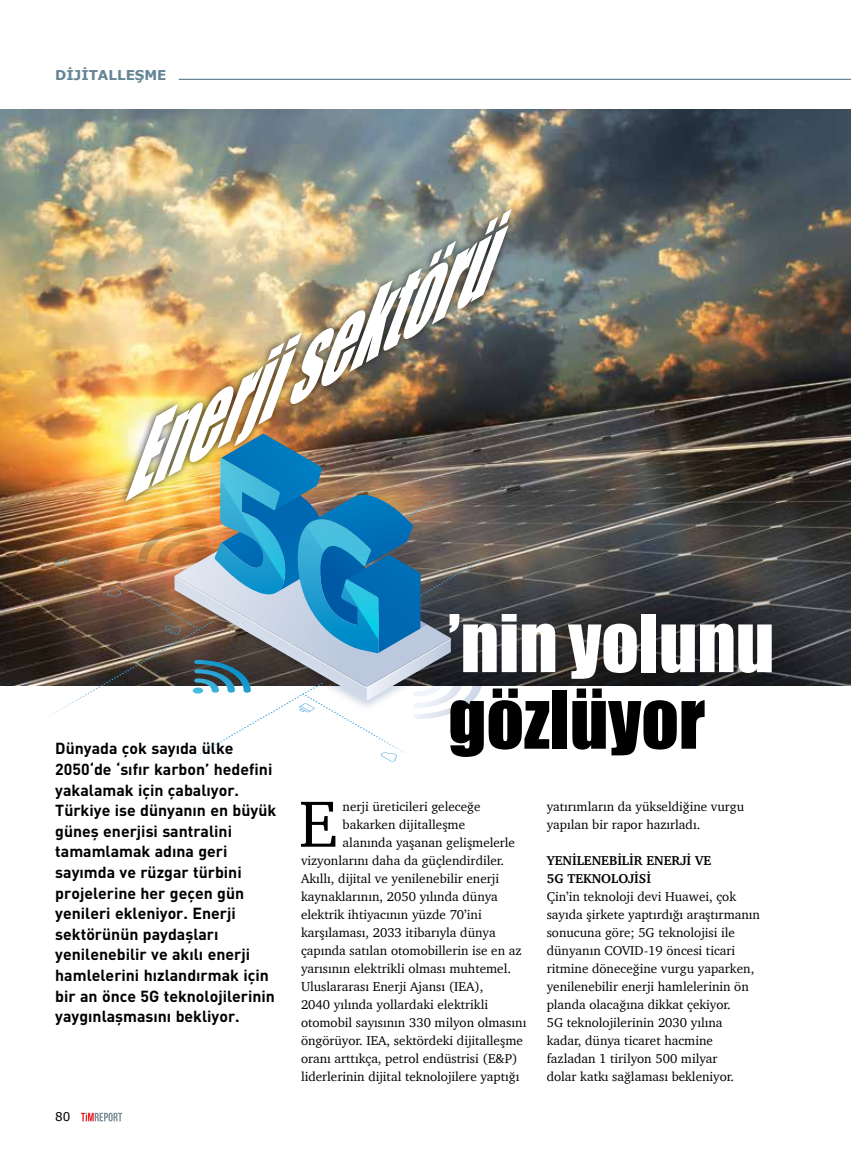
<style>
.page{position:relative;width:851px;height:1149px;background:#fff}
.page>*{position:absolute;margin:0;border:0;box-sizing:border-box;transform-origin:0 0}
.t1{font:italic 73.5px "Impact";color:#fff}
.t2{font:73.5px "Impact";color:#fff}
.t3{font:73.5px "Impact";color:#000}
.t4{font:66.75px "Charter";color:#000}
.t5{font:700 15.9px/20.5px "DIN";color:#000}
.t6{font:700 13.5px "Verdana";color:#648595}
.t7{font:13.2px/18px "Charter";color:#000}
.t8{font:700 13.2px/18px "Charter";color:#000}
.t9{font:12px "Verdana";color:#000}
</style>
<div class="page">
<svg style="left:81px;top:1112px;width:41px;height:9px"></svg>
<img style="left:0;top:109px;width:850px;height:576px">
<hr style="left:179px;top:79px;width:671px;height:1px;background:#648595">
<div style="left:118px;top:202px;width:401px;height:306px;background:#000;opacity:.75"></div>
<svg style="left:381px;top:752px;width:16px;height:9px"></svg>
<svg style="left:106px;top:588px;width:15px;height:8px"></svg>
<svg style="left:27px;top:529px;width:52px;height:36px;background:#8d5b36"></svg>
<img style="left:138px;top:433px;width:407px;height:290px">
<p class="t6" style="left:55px;top:65px;width:113px">DİJİTALLEŞME</p>
<h1 class="t1" style="left:80px;top:428px;width:420px;rotate:-30deg">Enerji sektörü</h1>
<p class="t5" style="left:55px;top:737px;width:222px">Dünyada çok sayıda ülke<br>2050‘de ‘sıfır karbon’ hedefini yakalamak için çabalıyor.<br>Türkiye ise dünyanın en büyük güneş enerjisi santralini tamamlamak adına geri sayımda ve rüzgar türbini projelerine her geçen gün yenileri ekleniyor. Enerji sektörünün paydaşları yenilenebilir ve akılı enerji hamlelerini hızlandırmak için bir an önce 5G teknolojilerinin yaygınlaşmasını bekliyor.</p>
<p class="t9" style="left:55px;top:1108px;width:17px">80</p>
<h1 class="t2" style="left:448px;top:586px;width:327px">’nin yolunu</h1>
<h1 class="t3" style="left:448px;top:662px;width:258px">gözlüyor</h1>
<h2 class="t4" style="left:299px;top:766px;width:40px">E</h2>
<p class="t7" style="left:342px;top:796px;width:139px">nerji üreticileri geleceğe</p>
<p class="t7" style="left:342px;top:814px;width:124px">bakarken dijitalleşme</p>
<p class="t7" style="left:342px;top:832px;width:174px">alanında yaşanan gelişmelerle</p>
<p class="t7" style="left:301px;top:850px;width:204px">vizyonlarını daha da güçlendirdiler.</p>
<p class="t7" style="left:301px;top:868px;width:199px">Akıllı, dijital ve yenilenebilir enerji</p>
<p class="t7" style="left:301px;top:886px;width:198px">kaynaklarının, 2050 yılında dünya</p>
<p class="t7" style="left:301px;top:904px;width:182px">elektrik ihtiyacının yüzde 70’ini</p>
<p class="t7" style="left:301px;top:922px;width:196px">karşılaması, 2033 itibarıyla dünya</p>
<p class="t7" style="left:301px;top:940px;width:222px">çapında satılan otomobillerin ise en az</p>
<p class="t7" style="left:301px;top:958px;width:211px">yarısının elektrikli olması muhtemel.</p>
<p class="t7" style="left:301px;top:976px;width:184px">Uluslararası Enerji Ajansı (IEA),</p>
<p class="t7" style="left:301px;top:994px;width:188px">2040 yılında yollardaki elektrikli</p>
<p class="t7" style="left:301px;top:1012px;width:227px">otomobil sayısının 330 milyon olmasını</p>
<p class="t7" style="left:301px;top:1030px;width:223px">öngörüyor. IEA, sektördeki dijitalleşme</p>
<p class="t7" style="left:301px;top:1048px;width:218px">oranı arttıkça, petrol endüstrisi (E&amp;P)</p>
<p class="t7" style="left:301px;top:1066px;width:220px">liderlerinin dijital teknolojilere yaptığı</p>
<p class="t7" style="left:546px;top:796px;width:199px">yatırımların da yükseldiğine vurgu yapılan bir rapor hazırladı.</p>
<p class="t8" style="left:546px;top:850px;width:166px">YENILENEBILIR ENERJI VE<br>5G TEKNOLOJISI</p>
<p class="t7" style="left:546px;top:886px;width:215px">Çin’in teknoloji devi Huawei, çok sayıda şirkete yaptırdığı araştırmanın sonucuna göre; 5G teknolojisi ile dünyanın COVID-19 öncesi ticari ritmine döneceğine vurgu yaparken, yenilenebilir enerji hamlelerinin ön planda olacağına dikkat çekiyor.<br>5G teknolojilerinin 2030 yılına kadar, dünya ticaret hacmine fazladan 1 tirilyon 500 milyar<br>dolar katkı sağlaması bekleniyor.</p>
</div>
